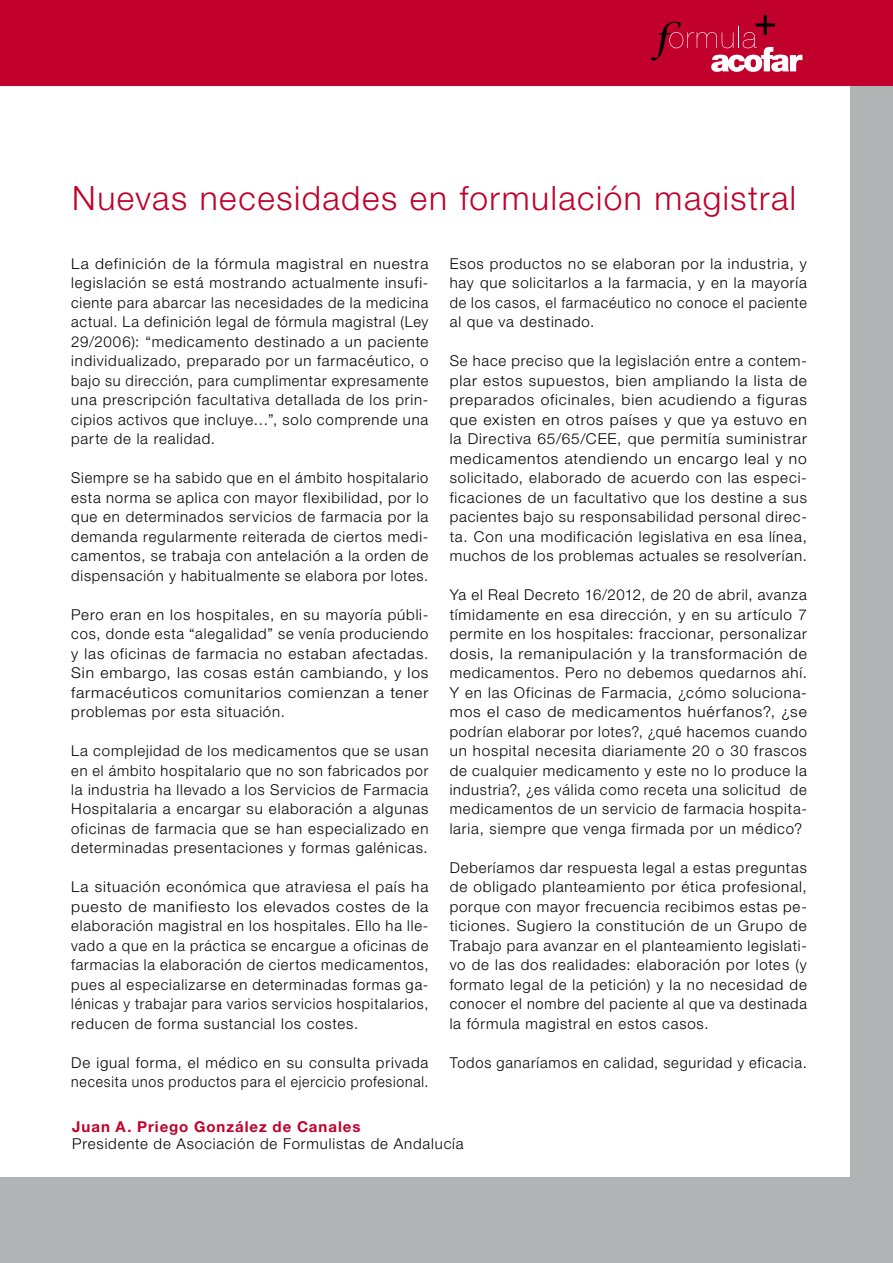
<style>
.page{position:relative;width:893px;height:1263px;background:#fff}
.page>*{position:absolute;margin:0;border:0;box-sizing:border-box;transform-origin:0 0}
.t1{font:300 33.45px "Helvetica Neue LT Std";letter-spacing:.045em;color:#c1002b}
.t2{font:300 15px/19.5px "Helvetica Neue LT Std";letter-spacing:.055em;color:#000;text-align:justify}
.t3{font:300 15px/19.5px "Helvetica Neue LT Std";letter-spacing:.055em;color:#000;text-align:justify;scale:1.04 1}
.t4{font:700 15px "Helvetica Neue LT Std";letter-spacing:.065em;color:#c1002b}
</style>
<div class="page">
<div style="left:850px;top:0;width:42px;height:1263px;background:#b1b3b4"></div>
<div style="left:0;top:1178px;width:892px;height:85px;background:#b1b3b4"></div>
<div style="left:0;top:0;width:892px;height:85px;background:#c1002b"></div>
<svg style="left:651px;top:15px;width:151px;height:57px"></svg>
<h1 class="t1" style="left:72px;top:180px;width:725px">Nuevas necesidades en formulación magistral</h1>
<p class="t3" style="left:71px;top:254px;width:345px">La definición de la fórmula magistral en nuestra legislación se está mostrando actualmente insufi&shy;ciente para abarcar las necesidades de la medicina actual. La definición legal de fórmula magistral (Ley 29/2006): “medicamento destinado a un paciente individualizado, preparado por un farmacéutico, o bajo su dirección, para cumplimentar expresamente una prescripción facultativa detallada de los prin&shy;cipios activos que incluye…”, solo comprende una parte de la realidad.</p>
<p class="t2" style="left:71px;top:468px;width:358px">Siempre se ha sabido que en el ámbito hospitalario esta norma se aplica con mayor flexibilidad, por lo que en determinados servicios de farmacia por la demanda regularmente reiterada de ciertos medi&shy;camentos, se trabaja con antelación a la orden de dispensación y habitualmente se elabora por lotes.</p>
<p class="t2" style="left:71px;top:605px;width:358px">Pero eran en los hospitales, en su mayoría públi&shy;cos, donde esta “alegalidad” se venía produciendo y las oficinas de farmacia no estaban afectadas.<br>Sin embargo, las cosas están cambiando, y los farmacéuticos comunitarios comienzan a tener problemas por esta situación.</p>
<p class="t2" style="left:71px;top:741px;width:358px">La complejidad de los medicamentos que se usan en el ámbito hospitalario que no son fabricados por la industria ha llevado a los Servicios de Farmacia Hospitalaria a encargar su elaboración a algunas oficinas de farmacia que se han especializado en determinadas presentaciones y formas galénicas.</p>
<p class="t2" style="left:71px;top:877px;width:359px">La situación económica que atraviesa el país ha puesto de manifiesto los elevados costes de la elaboración magistral en los hospitales. Ello ha lle&shy;vado a que en la práctica se encargue a oficinas de farmacias la elaboración de ciertos medicamentos, pues al especializarse en determinadas formas ga&shy;lénicas y trabajar para varios servicios hospitalarios, reducen de forma sustancial los costes.</p>
<p class="t2" style="left:71px;top:1053px;width:359px">De igual forma, el médico en su consulta privada necesita unos productos para el ejercicio profesional.</p>
<p class="t2" style="left:449px;top:254px;width:358px">Esos productos no se elaboran por la industria, y hay que solicitarlos a la farmacia, y en la mayoría de los casos, el farmacéutico no conoce el paciente al que va destinado.</p>
<p class="t2" style="left:449px;top:351px;width:359px">Se hace preciso que la legislación entre a contem&shy;plar estos supuestos, bien ampliando la lista de preparados oficinales, bien acudiendo a figuras que existen en otros países y que ya estuvo en la Directiva 65/65/CEE, que permitía suministrar medicamentos atendiendo un encargo leal y no solicitado, elaborado de acuerdo con las especi&shy;ficaciones de un facultativo que los destine a sus pacientes bajo su responsabilidad personal direc&shy;ta. Con una modificación legislativa en esa línea, muchos de los problemas actuales se resolverían.</p>
<p class="t2" style="left:449px;top:585px;width:359px">Ya el Real Decreto 16/2012, de 20 de abril, avanza tímidamente en esa dirección, y en su artículo 7 permite en los hospitales: fraccionar, personalizar dosis, la remanipulación y la transformación de medicamentos. Pero no debemos quedarnos ahí.<br>Y en las Oficinas de Farmacia, ¿cómo soluciona&shy;mos el caso de medicamentos huérfanos?, ¿se podrían elaborar por lotes?, ¿qué hacemos cuando un hospital necesita diariamente 20 o 30 frascos de cualquier medicamento y este no lo produce la industria?, ¿es válida como receta una solicitud de medicamentos de un servicio de farmacia hospita&shy;laria, siempre que venga firmada por un médico?</p>
<p class="t2" style="left:449px;top:858px;width:358px">Deberíamos dar respuesta legal a estas preguntas de obligado planteamiento por ética profesional, porque con mayor frecuencia recibimos estas pe&shy;ticiones. Sugiero la constitución de un Grupo de Trabajo para avanzar en el planteamiento legislati&shy;vo de las dos realidades: elaboración por lotes (y formato legal de la petición) y la no necesidad de conocer el nombre del paciente al que va destinada la fórmula magistral en estos casos.</p>
<p class="t2" style="left:449px;top:1053px;width:358px">Todos ganaríamos en calidad, seguridad y eficacia.</p>
<p class="t4" style="left:72px;top:1121px;width:290px">Juan A. Priego González de Canales</p>
<p class="t2" style="left:72px;top:1134px;width:393px">Presidente de Asociación de Formulistas de Andalucía</p>
</div>
